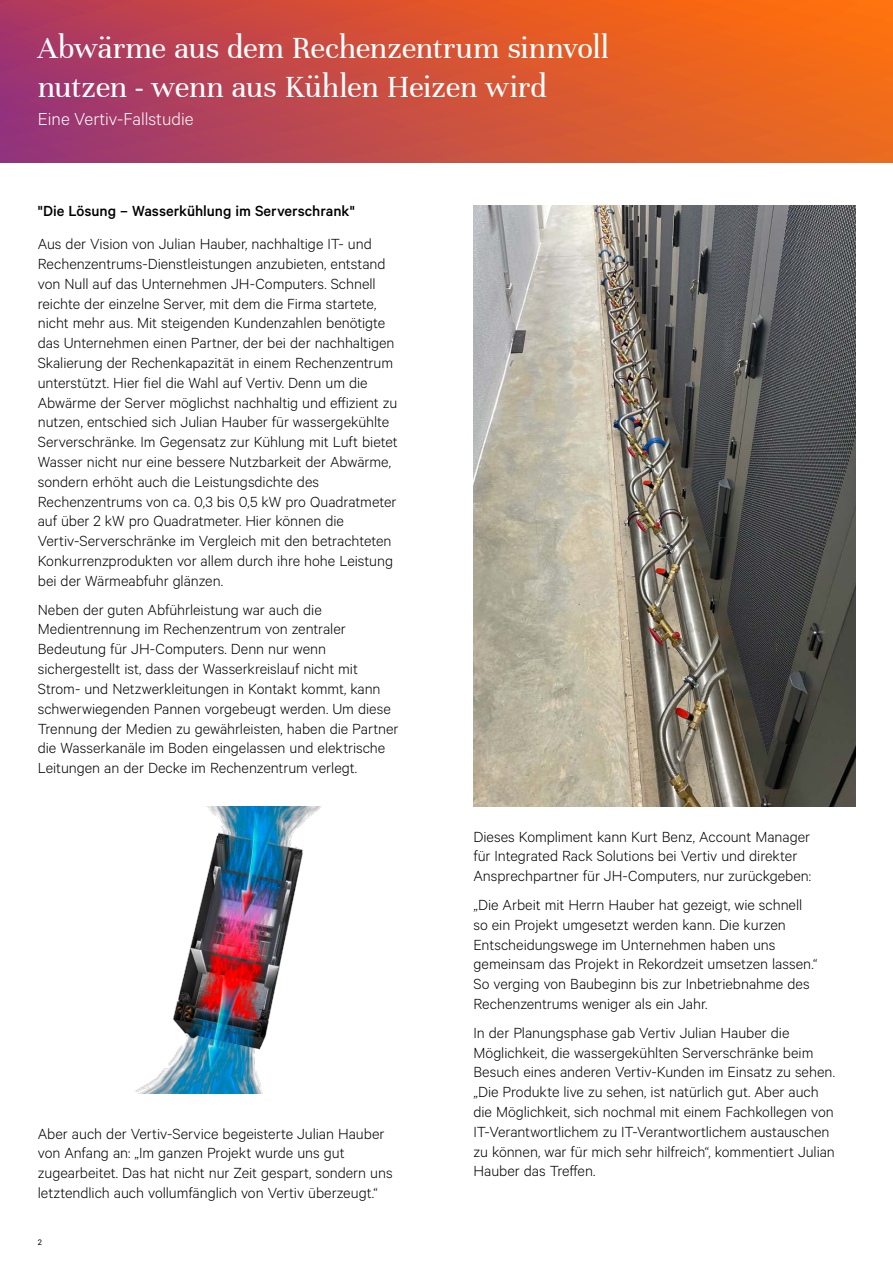
<style>
.page{position:relative;width:893px;height:1263px;background:#fff}
.page>*{position:absolute;margin:0;border:0;box-sizing:border-box;transform-origin:0 0}
.t1{font:33px/39.6px "Unna";letter-spacing:-.01em;color:#fff}
.t2{font:300 19.5px "Calibre";color:#fff}
.t3{font:300 16.5px/19.8px "Calibre";letter-spacing:-.005em;color:#000}
.t4{font:500 16.5px "Calibre";letter-spacing:-.005em;color:#000}
.t5{font:9px "Calibre";color:#000}
</style>
<div class="page">
<svg style="left:0;top:0;width:893px;height:162px;background:#cf523c"></svg>
<img style="left:473px;top:205px;width:382px;height:602px">
<img style="left:135px;top:807px;width:186px;height:286px">
<h1 class="t1" style="left:38px;top:28px;width:573px">Abwärme aus dem Rechenzentrum sinnvoll nutzen - wenn aus Kühlen Heizen wird</h1>
<p class="t2" style="left:38px;top:107px;width:157px">Eine Vertiv-Fallstudie</p>
<p class="t4" style="left:38px;top:201px;width:318px">"Die Lösung – Wasserkühlung im Serverschrank"</p>
<p class="t3" style="left:38px;top:233px;width:361px">Aus der Vision von Julian Hauber, nachhaltige IT- und Rechenzentrums-Dienstleistungen anzubieten, entstand von Null auf das Unternehmen JH-Computers. Schnell reichte der einzelne Server, mit dem die Firma startete, nicht mehr aus. Mit steigenden Kundenzahlen benötigte das Unternehmen einen Partner, der bei der nachhaltigen Skalierung der Rechenkapazität in einem Rechenzentrum unterstützt. Hier fiel die Wahl auf Vertiv. Denn um die Abwärme der Server möglichst nachhaltig und effizient zu nutzen, entschied sich Julian Hauber für wassergekühlte Serverschränke. Im Gegensatz zur Kühlung mit Luft bietet Wasser nicht nur eine bessere Nutzbarkeit der Abwärme, sondern erhöht auch die Leistungsdichte des Rechenzentrums von ca. 0,3 bis 0,5 kW pro Quadratmeter auf über 2 kW pro Quadratmeter. Hier können die Vertiv-Serverschränke im Vergleich mit den betrachteten Konkurrenzprodukten vor allem durch ihre hohe Leistung bei der Wärmeabfuhr glänzen.</p>
<p class="t3" style="left:38px;top:599px;width:362px">Neben der guten Abführleistung war auch die Medientrennung im Rechenzentrum von zentraler Bedeutung für JH-Computers. Denn nur wenn sichergestellt ist, dass der Wasserkreislauf nicht mit Strom- und Netzwerkleitungen in Kontakt kommt, kann schwerwiegenden Pannen vorgebeugt werden. Um diese Trennung der Medien zu gewährleisten, haben die Partner die Wasserkanäle im Boden eingelassen und elektrische Leitungen an der Decke im Rechenzentrum verlegt.</p>
<p class="t3" style="left:38px;top:1123px;width:356px">Aber auch der Vertiv-Service begeisterte Julian Hauber von Anfang an: „Im ganzen Projekt wurde uns gut zugearbeitet. Das hat nicht nur Zeit gespart, sondern uns letztendlich auch vollumfänglich von Vertiv überzeugt.“</p>
<p class="t5" style="left:38px;top:1236px;width:6px">2</p>
<p class="t3" style="left:473px;top:826px;width:339px">Dieses Kompliment kann Kurt Benz, Account Manager für Integrated Rack Solutions bei Vertiv und direkter<br>Ansprechpartner für JH-Computers, nur zurückgeben:</p>
<p class="t3" style="left:473px;top:894px;width:345px">„Die Arbeit mit Herrn Hauber hat gezeigt, wie schnell so ein Projekt umgesetzt werden kann. Die kurzen Entscheidungswege im Unternehmen haben uns gemeinsam das Projekt in Rekordzeit umsetzen lassen.“ So verging von Baubeginn bis zur Inbetriebnahme des Rechenzentrums weniger als ein Jahr.</p>
<p class="t3" style="left:473px;top:1022px;width:363px">In der Planungsphase gab Vertiv Julian Hauber die Möglichkeit, die wassergekühlten Serverschränke beim Besuch eines anderen Vertiv-Kunden im Einsatz zu sehen. „Die Produkte live zu sehen, ist natürlich gut. Aber auch die Möglichkeit, sich nochmal mit einem Fachkollegen von IT-Verantwortlichem zu IT-Verantwortlichem austauschen zu können, war für mich sehr hilfreich“, kommentiert Julian Hauber das Treffen.</p>
</div>
